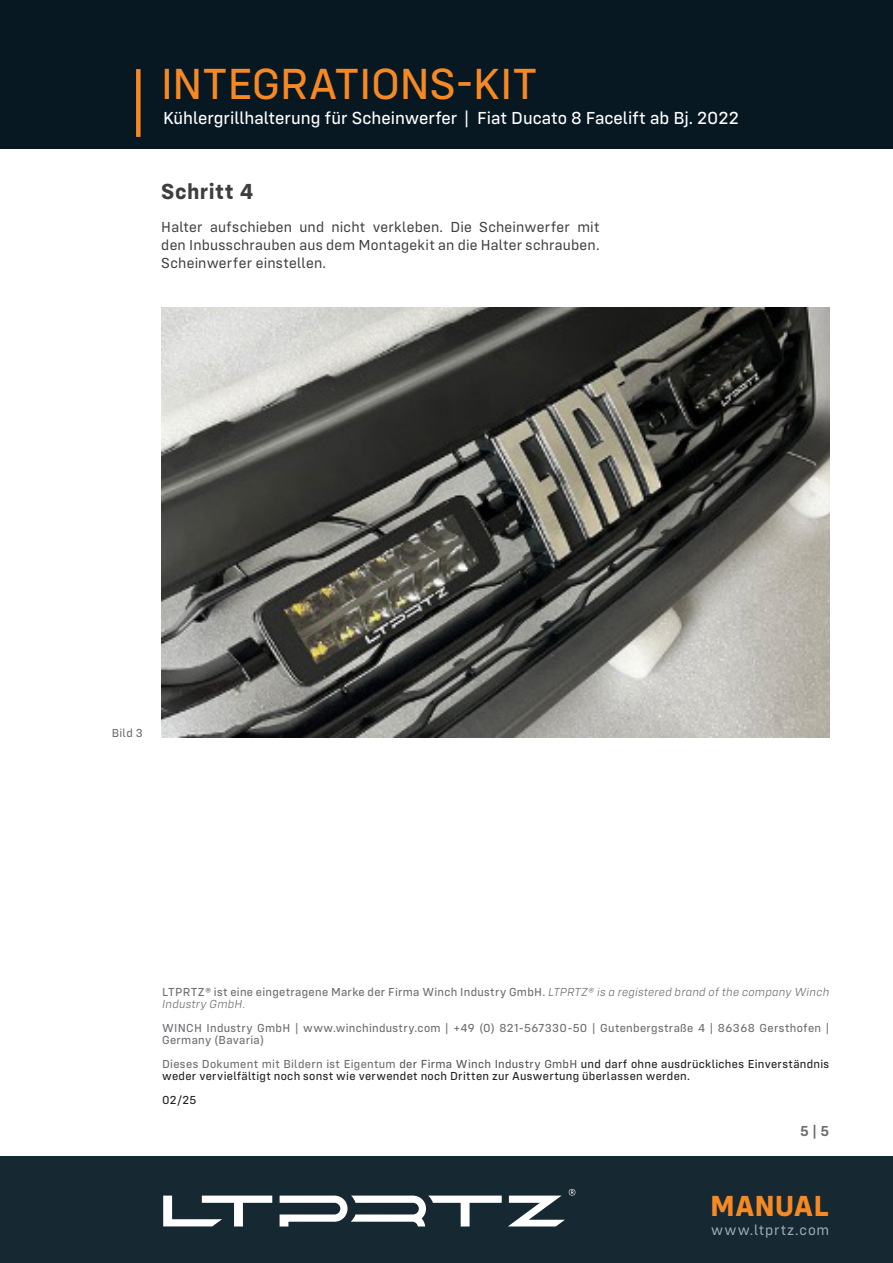
<style>
.page{position:relative;width:893px;height:1263px;background:#fff}
.page>*{position:absolute;margin:0;border:0;box-sizing:border-box;transform-origin:0 0}
.t1{font:45px "Config Text";letter-spacing:-.01em;color:#f68923}
.t2{font:700 30px "Config";color:#f68923}
.t3{font:700 22.5px "Config";letter-spacing:.02em;color:#3e3e3f}
.t4{font:18px "Config Text";color:#fff}
.t5{font:15px/18px "Config";letter-spacing:.01em;color:#3e3e3f;text-align:justify}
.t6{font:15px "Config";letter-spacing:.055em;color:#a0acb4}
.t7{font:600 15px "Config";color:#6c6d70}
.BU{font:12px/12px "Config Text";letter-spacing:.025em;color:#6c6d70}
.t8{font:12px/12px "Config Text";letter-spacing:.025em;color:#231f20}
.s1{font-family:"Config";font-weight:300;font-style:italic}
.s2{color:#6c6d70}
.s3{color:#57585a}
</style>
<div class="page">
<div style="left:0;top:1157px;width:893px;height:106px;background:#162831"></div>
<div style="left:0;top:0;width:893px;height:149px;background:#071822"></div>
<div style="left:136px;top:69px;width:5px;height:68px;background:#f68923"></div>
<svg style="left:163px;top:1189px;width:412px;height:37px"></svg>
<img style="left:161px;top:307px;width:668px;height:430px">
<h1 class="t1" style="left:161px;top:58px;width:378px">INTEGRATIONS-KIT</h1>
<h3 class="t4" style="left:163px;top:107px;width:577px">Kühlergrillhalterung für Scheinwerfer | Fiat Ducato 8 Facelift ab Bj. 2022</h3>
<p class="t3" style="left:161px;top:178px;width:94px">Schritt 4</p>
<p class="t5" style="left:161px;top:218px;width:440px">Halter aufschieben und nicht verkleben. Die Scheinwerfer mit den Inbusschrauben aus dem Montagekit an die Halter schrauben.<br>Scheinwerfer einstellen.</p>
<p class="BU" style="left:112px;top:727px;width:33px">Bild 3</p>
<p class="BU" style="left:162px;top:985px;width:669px">LTPRTZ® ist eine eingetragene Marke der Firma Winch Industry GmbH. <span class="s1">LTPRTZ® is a registered brand of the company Winch<br>Industry GmbH.</span></p>
<p class="BU" style="left:162px;top:1021px;width:669px">WINCH Industry GmbH | www.winchindustry.com | +49 (0) 821-567330-50 | Gutenbergstraße 4 | 86368 Gersthofen |<br>Germany (Bavaria)</p>
<p class="t8" style="left:162px;top:1057px;width:669px"><span class="s2">Dieses Dokument mit Bildern ist Eigentum</span> <span class="s3">der Firma Winch Industry GmbH</span> und darf ohne ausdrückliches Einverständnis weder vervielfältigt noch sonst wie verwendet noch Dritten zur Auswertung überlassen werden.</p>
<p class="t8" style="left:162px;top:1093px;width:36px">02/25</p>
<p class="t7" style="left:800px;top:1122px;width:31px">5 | 5</p>
<h2 class="t2" style="left:710px;top:1188px;width:121px">MANUAL</h2>
<p class="t6" style="left:711px;top:1221px;width:119px">www.ltprtz.com</p>
</div>
